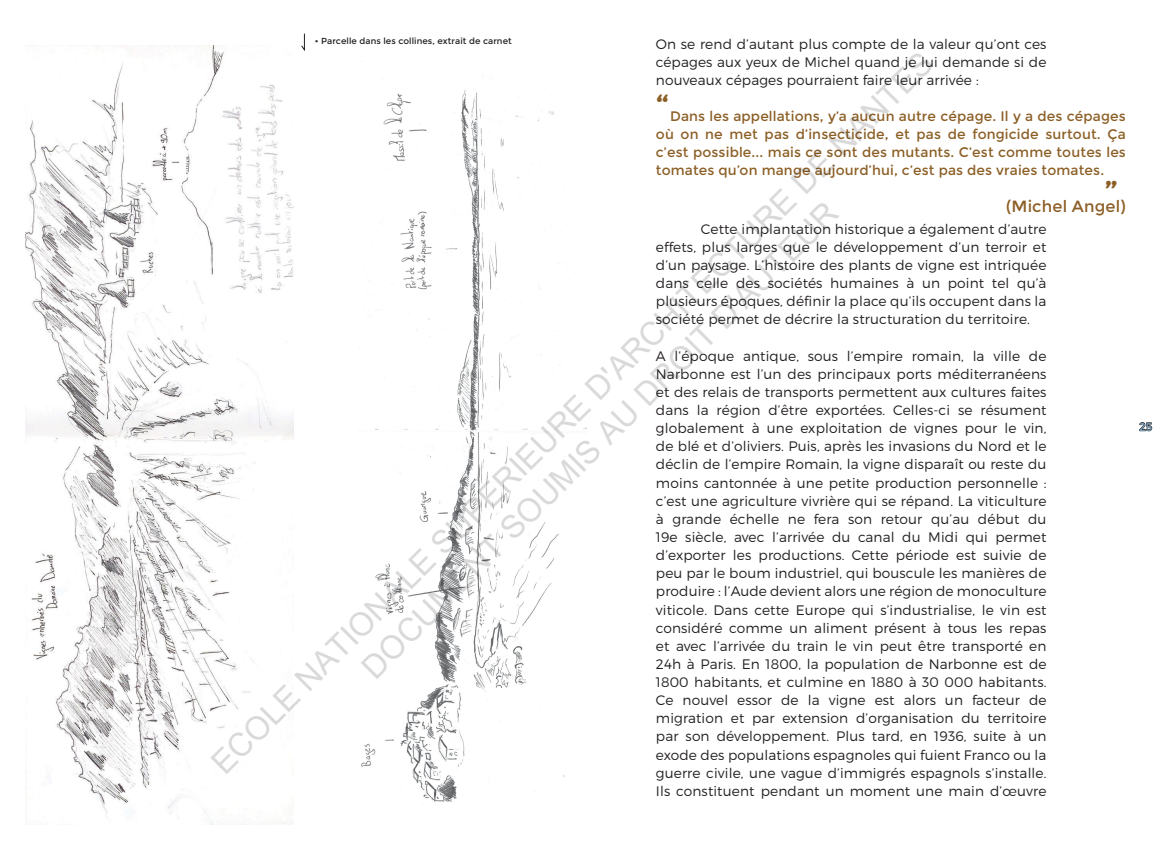
<style>
.page{position:relative;width:1170px;height:851px;background:#fff}
.page>*{position:absolute;margin:0;border:0;box-sizing:border-box;transform-origin:0 0}
.t1{font:37.5px "Montserrat";color:#8c5f26}
.t2{font:32.25px/38.8px "Arial";color:rgb(0 0 0/.15);text-align:center}
.t3{font:16.25px "Montserrat";letter-spacing:.01em;color:#8c5f26}
.t4{font:300 13.75px/18.1px "Montserrat";letter-spacing:.01em;color:#231f20;text-align:justify}
.t5{font:13.75px/18.1px "Montserrat";letter-spacing:.01em;color:#8c5f26;text-align:justify}
.t6{font:11.25px "Montserrat";color:#769db9}
.t7{font:700 10.88px "Artifakt Element";color:#231f20}
.t8{font:8.75px "Montserrat";letter-spacing:.01em;color:#231f20}
</style>
<div class="page">
<svg style="left:1139px;top:422px;width:13px;height:9px"></svg>
<img style="left:25px;top:46px;width:268px;height:778px">
<img style="left:361px;top:78px;width:226px;height:724px">
<svg style="left:301px;top:33px;width:4px;height:18px"></svg>
<p class="t8" style="left:315px;top:36px;width:198px">• Parcelle dans les collines, extrait de carnet</p>
<p class="t4" style="left:656px;top:34px;width:392px">On se rend d’autant plus compte de la valeur qu’ont ces cépages aux yeux de Michel quand je lui demande si de nouveaux cépages pourraient faire leur arrivée :</p>
<h1 class="t1" style="left:656px;top:86px;width:15px">“</h1>
<p class="t5" style="left:656px;top:107px;width:471px;text-indent:14px">Dans les appellations, y’a aucun autre cépage. Il y a des cépages où on ne met pas d’insecticide, et pas de fongicide surtout. Ça c’est possible... mais ce sont des mutants. C’est comme toutes les tomates qu’on mange aujourd’hui, c’est pas des vraies tomates.</p>
<p class="t3" style="left:1005px;top:196px;width:121px">(Michel Angel)</p>
<h2 class="t2" style="left:203px;top:754px;width:1006px;rotate:-45deg">ECOLE NATIONALE SUPERIEURE D'ARCHITECTURE DE NANTES<br>DOCUMENT SOUMIS AU DROIT D'AUTEUR</h2>
<h1 class="t1" style="left:1104px;top:172px;width:15px">”</h1>
<p class="t4" style="left:656px;top:219px;width:392px;text-indent:45px">Cette implantation historique a également d’autre effets, plus larges que le développement d’un terroir et d’un paysage. L’histoire des plants de vigne est intriquée dans celle des sociétés humaines à un point tel qu’à plusieurs époques, définir la place qu’ils occupent dans la société permet de décrire la structuration du territoire.</p>
<p class="t4" style="left:656px;top:346px;width:392px">A l’époque antique, sous l’empire romain, la ville de Narbonne est l’un des principaux ports méditerranéens et des relais de transports permettent aux cultures faites dans la région d’être exportées. Celles-ci se résument globalement à une exploitation de vignes pour le vin, de blé et d’oliviers. Puis, après les invasions du Nord et le déclin de l’empire Romain, la vigne disparaît ou reste du moins cantonnée à une petite production personnelle : c’est une agriculture vivrière qui se répand. La viticulture à grande échelle ne fera son retour qu’au début du 19e siècle, avec l’arrivée du canal du Midi qui permet d’exporter les productions. Cette période est suivie de peu par le boum industriel, qui bouscule les manières de produire : l’Aude devient alors une région de monoculture viticole. Dans cette Europe qui s’industrialise, le vin est considéré comme un aliment présent à tous les repas et avec l’arrivée du train le vin peut être transporté en 24h à Paris. En 1800, la population de Narbonne est de 1800 habitants, et culmine en 1880 à 30 000 habitants.<br>Ce nouvel essor de la vigne est alors un facteur de migration et par extension d’organisation du territoire par son développement. Plus tard, en 1936, suite à un exode des populations espagnoles qui fuient Franco ou la guerre civile, une vague d’immigrés espagnols s’installe.<br>Ils constituent pendant un moment une main d’œuvre</p>
<p class="t7" style="left:684px;top:781px;width:133px;rotate:-90deg">Rives de l’étang de Bages</p>
<p class="t6" style="left:1138px;top:420px;width:15px">25</p>
</div>
